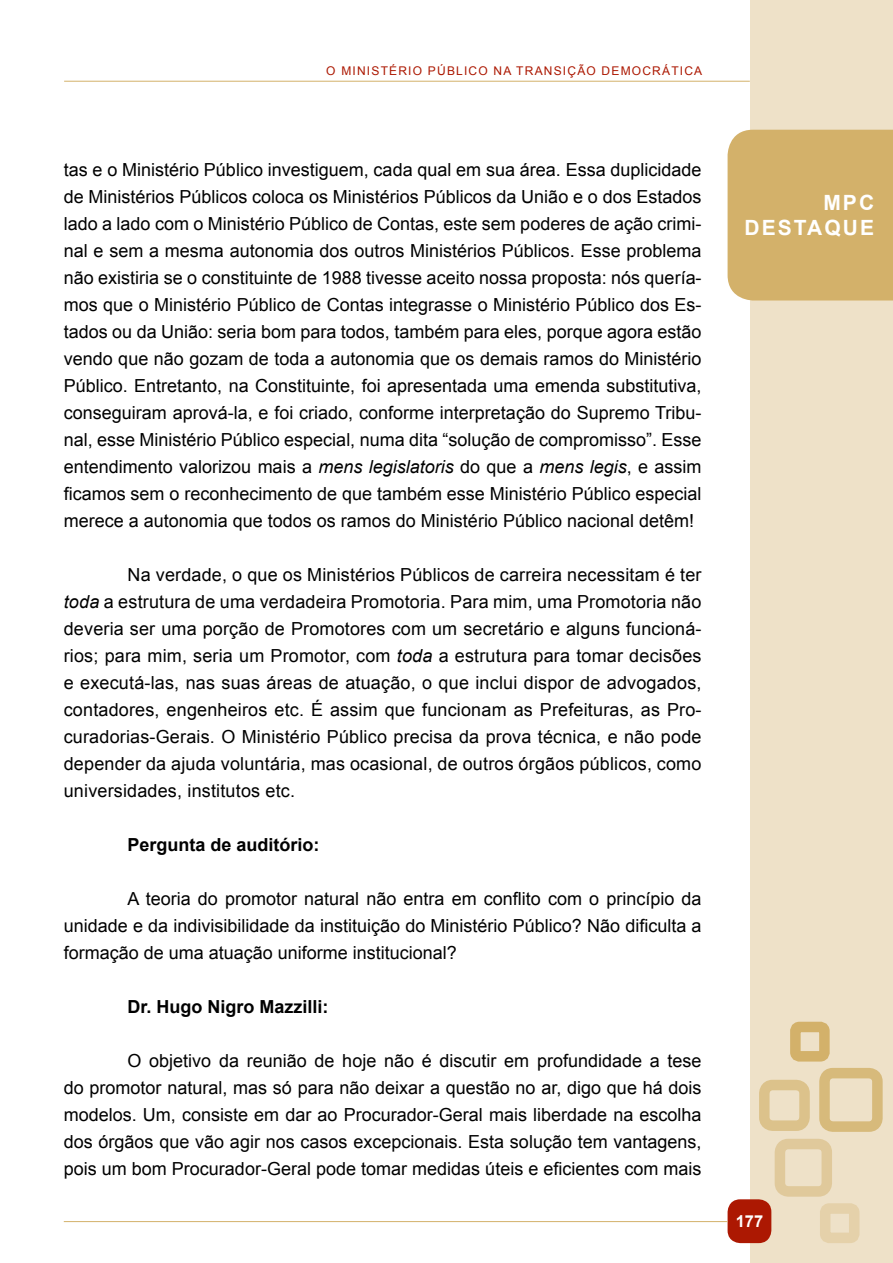
<style>
.page{position:relative;width:893px;height:1263px;background:#fff}
.page>*{position:absolute;margin:0;border:0;box-sizing:border-box;transform-origin:0 0}
.t1{font:700 21px/25.2px "Arial";letter-spacing:.1em;color:#fff;text-align:right}
.t2{font:18px/27px "Arial";color:#000;text-align:justify}
.t3{font:700 18px "Arial";color:#000}
.t4{font:700 16.5px "Arial";color:#fff}
.t5{font:12px "Arial";letter-spacing:.1em;color:#ac1802}
.s1{font-style:italic}
</style>
<div class="page">
<div style="left:750px;top:0;width:143px;height:1263px;background:#eee1c8"></div>
<div style="left:728px;top:130px;width:165px;height:170px;background:#d3b16a"></div>
<div style="left:728px;top:1199px;width:43px;height:44px;background:#ac1802;border-radius:13px"></div>
<hr style="left:64px;top:1221px;width:664px;height:1px;background:#d3b16a">
<div style="left:819px;top:1068px;width:64px;height:64px;border:10px solid #d7ba7b;border-radius:9px"></div>
<div style="left:759px;top:1080px;width:51px;height:51px;border:10px solid #dcc28b;border-radius:9px"></div>
<div style="left:775px;top:1139px;width:57px;height:58px;border:10px solid #e0c99b;border-radius:9px"></div>
<div style="left:820px;top:1203px;width:39px;height:40px;border:10px solid #e5d1aa;border-radius:4px"></div>
<div style="left:790px;top:1022px;width:40px;height:39px;border:10px solid #d3b16a;border-radius:4px"></div>
<hr style="left:64px;top:81px;width:686px;height:1px;background:#d3b16a">
<p class="t5" style="left:326px;top:63px;width:377px">O MINISTÉRIO PÚBLICO NA TRANSIÇÃO DEMOCRÁTICA</p>
<p class="t2" style="left:64px;top:156px;width:639px">tas e o Ministério Público investiguem, cada qual em sua área. Essa duplicidade de Ministérios Públicos coloca os Ministérios Públicos da União e o dos Estados lado a lado com o Ministério Público de Contas, este sem poderes de ação crimi&shy;nal e sem a mesma autonomia dos outros Ministérios Públicos. Esse problema não existiria se o constituinte de 1988 tivesse aceito nossa proposta: nós quería&shy;mos que o Ministério Público de Contas integrasse o Ministério Público dos Es&shy;tados ou da União: seria bom para todos, também para eles, porque agora estão vendo que não gozam de toda a autonomia que os demais ramos do Ministério Público. Entretanto, na Constituinte, foi apresentada uma emenda substitutiva, conseguiram aprová-la, e foi criado, conforme interpretação do Supremo Tribu&shy;nal, esse Ministério Público especial, numa dita “solução de compromisso”. Esse entendimento valorizou mais a <span class="s1">mens legislatoris</span> do que a <span class="s1">mens legis</span>, e assim ficamos sem o reconhecimento de que também esse Ministério Público especial merece a autonomia que todos os ramos do Ministério Público nacional detêm!</p>
<p class="t2" style="left:64px;top:561px;width:639px;text-indent:64px">Na verdade, o que os Ministérios Públicos de carreira necessitam é ter <span class="s1">toda</span> a estrutura de uma verdadeira Promotoria. Para mim, uma Promotoria não deveria ser uma porção de Promotores com um secretário e alguns funcioná&shy;rios; para mim, seria um Promotor, com <span class="s1">toda</span> a estrutura para tomar decisões e executá-las, nas suas áreas de atuação, o que inclui dispor de advogados, contadores, engenheiros etc. É assim que funcionam as Prefeituras, as Pro&shy;curadorias-Gerais. O Ministério Público precisa da prova técnica, e não pode depender da ajuda voluntária, mas ocasional, de outros órgãos públicos, como universidades, institutos etc.</p>
<p class="t3" style="left:128px;top:832px;width:194px">Pergunta de auditório:</p>
<p class="t2" style="left:64px;top:885px;width:639px;text-indent:64px">A teoria do promotor natural não entra em conflito com o princípio da unidade e da indivisibilidade da instituição do Ministério Público? Não dificulta a formação de uma atuação uniforme institucional?</p>
<p class="t3" style="left:128px;top:994px;width:203px">Dr. Hugo Nigro Mazzilli:</p>
<p class="t2" style="left:64px;top:1047px;width:639px;text-indent:64px">O objetivo da reunião de hoje não é discutir em profundidade a tese do promotor natural, mas só para não deixar a questão no ar, digo que há dois modelos. Um, consiste em dar ao Procurador-Geral mais liberdade na escolha dos órgãos que vão agir nos casos excepcionais. Esta solução tem vantagens, pois um bom Procurador-Geral pode tomar medidas úteis e eficientes com mais</p>
<p class="t1" style="left:744px;top:191px;width:131px">MPC<br>DESTAQUE</p>
<p class="t4" style="left:736px;top:1210px;width:29px">177</p>
</div>
